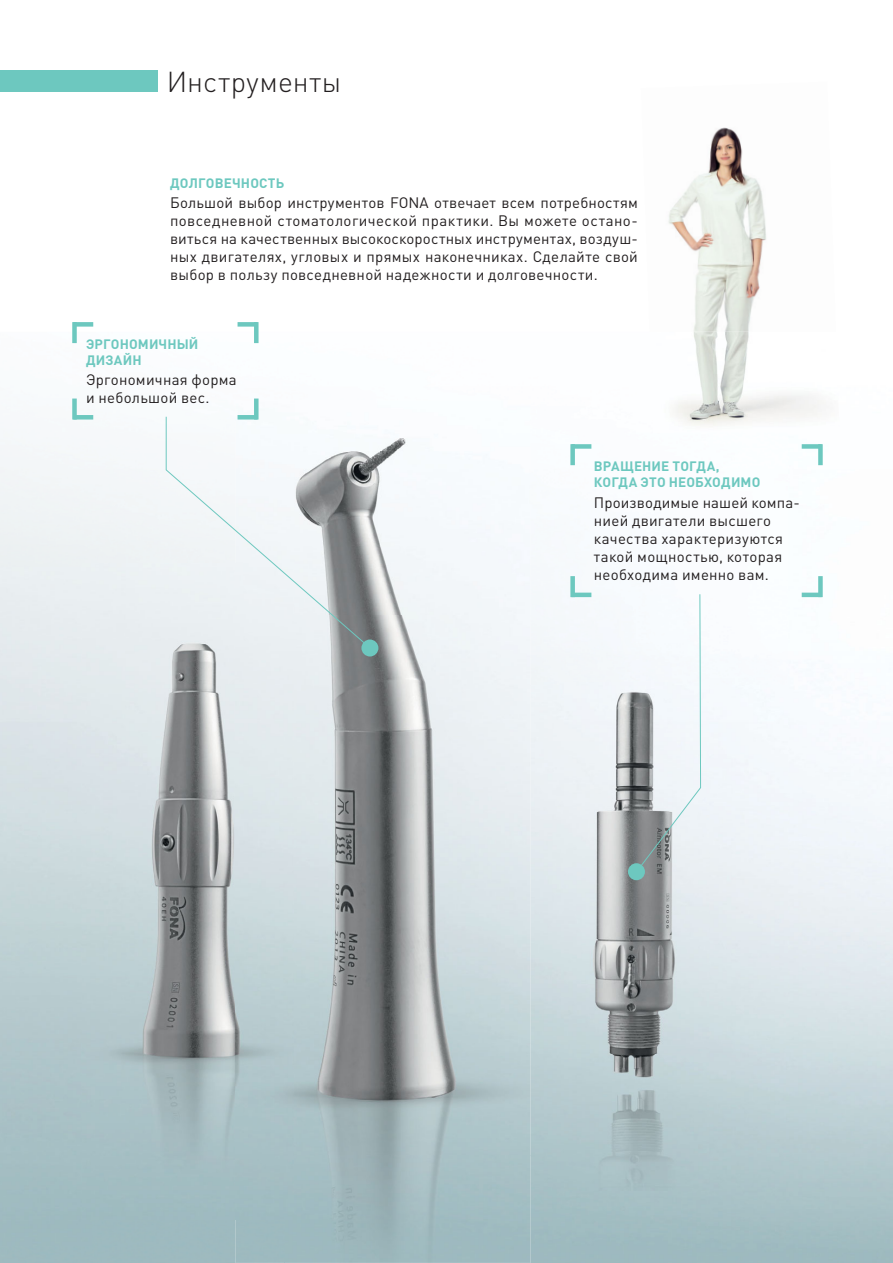
<style>
.page{position:relative;width:893px;height:1263px;background:#fff}
.page>*{position:absolute;margin:0;border:0;box-sizing:border-box;transform-origin:0 0}
.t1{font:300 28.5px "DIN Pro";letter-spacing:.015em;color:#231f20}
.t2{font:15px/18px "DIN Pro";letter-spacing:.02em;color:#231f20}
.t3{font:700 13.5px/16.2px "DIN Pro";letter-spacing:.01em;color:#6dc8bf}
</style>
<div class="page">
<img style="left:530px;top:686px;width:43px;height:577px">
<div style="left:93px;top:1220px;width:143px;height:43px;background:#9ebabf"></div>
<img style="left:668px;top:127px;width:98px;height:205px">
<img style="left:649px;top:332px;width:190px;height:101px">
<div style="left:237px;top:400px;width:293px;height:215px;background:#f6f9fc"></div>
<img style="left:285px;top:615px;width:245px;height:648px">
<img style="left:83px;top:564px;width:211px;height:656px">
<svg style="left:165px;top:416px;width:206px;height:233px"></svg>
<div style="left:361px;top:640px;width:17px;height:17px;background:#6dc8bf;border-radius:50%"></div>
<img style="left:564px;top:682px;width:144px;height:509px">
<svg style="left:636px;top:594px;width:66px;height:279px"></svg>
<div style="left:628px;top:863px;width:17px;height:17px;background:#6dc8bf;border-radius:50%"></div>
<div style="left:0;top:71px;width:157px;height:21px;background:#6dc8bf"></div>
<div style="left:72px;top:322px;width:5px;height:21px;background:#6dc8bf"></div>
<div style="left:73px;top:322px;width:20px;height:5px;background:#6dc8bf"></div>
<hr style="left:254px;top:322px;width:4px;height:21px;background:#6dc8bf">
<div style="left:238px;top:322px;width:19px;height:5px;background:#6dc8bf"></div>
<div style="left:72px;top:399px;width:5px;height:21px;background:#6dc8bf"></div>
<div style="left:73px;top:415px;width:20px;height:5px;background:#6dc8bf"></div>
<hr style="left:254px;top:399px;width:4px;height:21px;background:#6dc8bf">
<div style="left:238px;top:415px;width:19px;height:5px;background:#6dc8bf"></div>
<div style="left:570px;top:444px;width:5px;height:21px;background:#6dc8bf"></div>
<div style="left:571px;top:444px;width:20px;height:5px;background:#6dc8bf"></div>
<div style="left:818px;top:444px;width:5px;height:21px;background:#6dc8bf"></div>
<div style="left:802px;top:444px;width:19px;height:5px;background:#6dc8bf"></div>
<div style="left:570px;top:576px;width:5px;height:21px;background:#6dc8bf"></div>
<hr style="left:571px;top:593px;width:20px;height:4px;background:#6dc8bf">
<div style="left:818px;top:576px;width:5px;height:21px;background:#6dc8bf"></div>
<hr style="left:802px;top:593px;width:19px;height:4px;background:#6dc8bf">
<h1 class="t1" style="left:167px;top:71px;width:176px">Инструменты</h1>
<p class="t3" style="left:170px;top:177px;width:116px">ДОЛГОВЕЧНОСТЬ</p>
<p class="t2" style="left:170px;top:196px;width:469px;text-align:justify">Большой выбор инструментов FONA отвечает всем потребностям повседневной стоматологической практики. Вы можете остано&shy;виться на качественных высокоскоростных инструментах, воздуш&shy;ных двигателях, угловых и прямых наконечниках. Сделайте свой выбор в пользу повседневной надежности и долговечности.</p>
<p class="t3" style="left:86px;top:337px;width:114px">ЭРГОНОМИЧНЫЙ<br>ДИЗАЙН</p>
<p class="t2" style="left:86px;top:373px;width:152px">Эргономичная форма и небольшой вес.</p>
<p class="t3" style="left:594px;top:460px;width:168px">ВРАЩЕНИЕ ТОГДА,<br>КОГДА ЭТО НЕОБХОДИМО</p>
<p class="t2" style="left:594px;top:495px;width:207px">Производимые нашей компа&shy;нией двигатели высшего качества характеризуются такой мощностью, которая необходима именно вам.</p>
</div>
